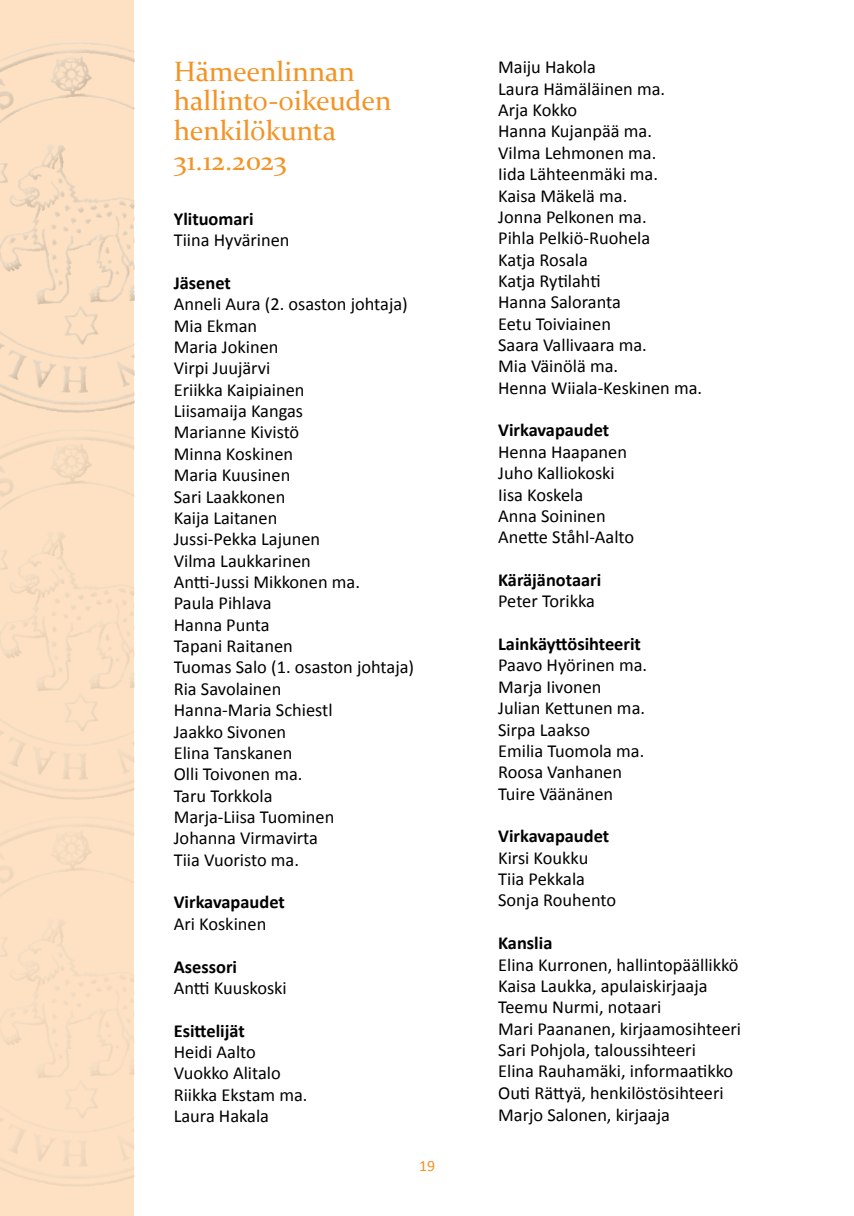
<style>
.page{position:relative;width:854px;height:1216px;background:#fff}
.page>*{position:absolute;margin:0;border:0;box-sizing:border-box;transform-origin:0 0}
.otsikko{font:28px/29.8px "Constantia";color:#f39325}
.Teksti_suomi{font:18.38px/21.9px "Calibri";color:#000}
.Teksti_suomi-2{font:700 18.38px "Calibri";color:#000}
.t1{font:15.75px "Calibri";color:#f39325}
</style>
<div class="page">
<div style="left:0;top:0;width:134px;height:1215px;background:#fde1c2"></div>
<div style="left:0;top:50px;width:134px;height:367px;background:#000;opacity:.75"></div>
<div style="left:0;top:416px;width:134px;height:374px;background:#fde1c2"></div>
<h2 class="otsikko" style="left:174px;top:55px;width:219px">Hämeenlinnan hallinto-oikeuden henkilökunta<br>31.12.2023</h2>
<p class="Teksti_suomi-2" style="left:174px;top:206px;width:81px">Ylituomari</p>
<p class="Teksti_suomi" style="left:174px;top:229px;width:117px">Tiina Hyvärinen</p>
<p class="Teksti_suomi-2" style="left:174px;top:270px;width:59px">Jäsenet</p>
<p class="Teksti_suomi" style="left:174px;top:293px;width:235px">Anneli Aura (2. osaston johtaja)</p>
<p class="Teksti_suomi" style="left:174px;top:315px;width:85px">Mia Ekman</p>
<p class="Teksti_suomi" style="left:174px;top:336px;width:106px">Maria Jokinen</p>
<p class="Teksti_suomi" style="left:174px;top:357px;width:98px">Virpi Juujärvi</p>
<p class="Teksti_suomi" style="left:174px;top:379px;width:132px">Eriikka Kaipiainen</p>
<p class="Teksti_suomi" style="left:174px;top:400px;width:131px">Liisamaija Kangas</p>
<p class="Teksti_suomi" style="left:174px;top:421px;width:127px">Marianne Kivistö</p>
<p class="Teksti_suomi" style="left:174px;top:443px;width:121px">Minna Koskinen</p>
<p class="Teksti_suomi" style="left:174px;top:464px;width:118px">Maria Kuusinen</p>
<p class="Teksti_suomi" style="left:174px;top:485px;width:113px">Sari Laakkonen</p>
<p class="Teksti_suomi" style="left:174px;top:507px;width:105px">Kaija Laitanen</p>
<p class="Teksti_suomi" style="left:174px;top:528px;width:148px">Jussi-Pekka Lajunen</p>
<p class="Teksti_suomi" style="left:174px;top:549px;width:138px">Vilma Laukkarinen</p>
<p class="Teksti_suomi" style="left:174px;top:571px;width:188px">Antti-Jussi Mikkonen ma.</p>
<p class="Teksti_suomi" style="left:174px;top:592px;width:99px">Paula Pihlava</p>
<p class="Teksti_suomi" style="left:174px;top:613px;width:97px">Hanna Punta</p>
<p class="Teksti_suomi" style="left:174px;top:635px;width:120px">Tapani Raitanen</p>
<p class="Teksti_suomi" style="left:174px;top:656px;width:242px">Tuomas Salo (1. osaston johtaja)</p>
<p class="Teksti_suomi" style="left:174px;top:677px;width:109px">Ria Savolainen</p>
<p class="Teksti_suomi" style="left:174px;top:699px;width:160px">Hanna-Maria Schiestl</p>
<p class="Teksti_suomi" style="left:174px;top:720px;width:114px">Jaakko Sivonen</p>
<p class="Teksti_suomi" style="left:174px;top:742px;width:120px">Elina Tanskanen</p>
<p class="Teksti_suomi" style="left:174px;top:763px;width:130px">Olli Toivonen ma.</p>
<p class="Teksti_suomi" style="left:174px;top:784px;width:100px">Taru Torkkola</p>
<p class="Teksti_suomi" style="left:174px;top:806px;width:162px">Marja-Liisa Tuominen</p>
<p class="Teksti_suomi" style="left:174px;top:827px;width:146px">Johanna Virmavirta</p>
<p class="Teksti_suomi" style="left:174px;top:848px;width:127px">Tiia Vuoristo ma.</p>
<p class="Teksti_suomi-2" style="left:174px;top:889px;width:112px">Virkavapaudet</p>
<p class="Teksti_suomi" style="left:174px;top:912px;width:94px">Ari Koskinen</p>
<p class="Teksti_suomi-2" style="left:174px;top:953px;width:65px">Asessori</p>
<p class="Teksti_suomi" style="left:174px;top:976px;width:114px">Antti Kuuskoski</p>
<p class="Teksti_suomi-2" style="left:174px;top:1017px;width:72px">Esittelijät</p>
<p class="Teksti_suomi" style="left:174px;top:1040px;width:84px">Heidi Aalto</p>
<p class="Teksti_suomi" style="left:174px;top:1062px;width:108px">Vuokko Alitalo</p>
<p class="Teksti_suomi" style="left:174px;top:1083px;width:135px">Riikka Ekstam ma.</p>
<p class="Teksti_suomi" style="left:174px;top:1104px;width:97px">Laura Hakala</p>
<p class="t1" style="left:419px;top:1156px;width:17px">19</p>
<p class="Teksti_suomi" style="left:498px;top:56px;width:99px">Maiju Hakola</p>
<p class="Teksti_suomi" style="left:498px;top:78px;width:168px">Laura Hämäläinen ma.</p>
<p class="Teksti_suomi" style="left:498px;top:99px;width:81px">Arja Kokko</p>
<p class="Teksti_suomi" style="left:498px;top:120px;width:155px">Hanna Kujanpää ma.</p>
<p class="Teksti_suomi" style="left:498px;top:142px;width:160px">Vilma Lehmonen ma.</p>
<p class="Teksti_suomi" style="left:498px;top:163px;width:161px">Iida Lähteenmäki ma.</p>
<p class="Teksti_suomi" style="left:498px;top:184px;width:131px">Kaisa Mäkelä ma.</p>
<p class="Teksti_suomi" style="left:498px;top:206px;width:150px">Jonna Pelkonen ma.</p>
<p class="Teksti_suomi" style="left:498px;top:227px;width:154px">Pihla Pelkiö-Ruohela</p>
<p class="Teksti_suomi" style="left:498px;top:248px;width:91px">Katja Rosala</p>
<p class="Teksti_suomi" style="left:498px;top:270px;width:104px">Katja Rytilahti</p>
<p class="Teksti_suomi" style="left:498px;top:291px;width:124px">Hanna Saloranta</p>
<p class="Teksti_suomi" style="left:498px;top:313px;width:114px">Eetu Toiviainen</p>
<p class="Teksti_suomi" style="left:498px;top:334px;width:150px">Saara Vallivaara ma.</p>
<p class="Teksti_suomi" style="left:498px;top:355px;width:121px">Mia Väinölä ma.</p>
<p class="Teksti_suomi" style="left:498px;top:377px;width:205px">Henna Wiiala-Keskinen ma.</p>
<p class="Teksti_suomi-2" style="left:498px;top:417px;width:112px">Virkavapaudet</p>
<p class="Teksti_suomi" style="left:498px;top:441px;width:130px">Henna Haapanen</p>
<p class="Teksti_suomi" style="left:498px;top:462px;width:118px">Juho Kalliokoski</p>
<p class="Teksti_suomi" style="left:498px;top:483px;width:87px">Iisa Koskela</p>
<p class="Teksti_suomi" style="left:498px;top:505px;width:109px">Anna Soininen</p>
<p class="Teksti_suomi" style="left:498px;top:526px;width:138px">Anette Ståhl-Aalto</p>
<p class="Teksti_suomi-2" style="left:498px;top:567px;width:104px">Käräjänotaari</p>
<p class="Teksti_suomi" style="left:498px;top:590px;width:98px">Peter Torikka</p>
<p class="Teksti_suomi-2" style="left:498px;top:631px;width:144px">Lainkäyttösihteerit</p>
<p class="Teksti_suomi" style="left:498px;top:654px;width:150px">Paavo Hyörinen ma.</p>
<p class="Teksti_suomi" style="left:498px;top:675px;width:105px">Marja Iivonen</p>
<p class="Teksti_suomi" style="left:498px;top:697px;width:148px">Julian Kettunen ma.</p>
<p class="Teksti_suomi" style="left:498px;top:718px;width:94px">Sirpa Laakso</p>
<p class="Teksti_suomi" style="left:498px;top:740px;width:148px">Emilia Tuomola ma.</p>
<p class="Teksti_suomi" style="left:498px;top:761px;width:125px">Roosa Vanhanen</p>
<p class="Teksti_suomi" style="left:498px;top:782px;width:117px">Tuire Väänänen</p>
<p class="Teksti_suomi-2" style="left:498px;top:823px;width:112px">Virkavapaudet</p>
<p class="Teksti_suomi" style="left:498px;top:846px;width:92px">Kirsi Koukku</p>
<p class="Teksti_suomi" style="left:498px;top:868px;width:88px">Tiia Pekkala</p>
<p class="Teksti_suomi" style="left:498px;top:889px;width:120px">Sonja Rouhento</p>
<p class="Teksti_suomi-2" style="left:498px;top:930px;width:56px">Kanslia</p>
<p class="Teksti_suomi" style="left:498px;top:953px;width:242px">Elina Kurronen, hallintopäällikkö</p>
<p class="Teksti_suomi" style="left:498px;top:974px;width:211px">Kaisa Laukka, apulaiskirjaaja</p>
<p class="Teksti_suomi" style="left:498px;top:996px;width:165px">Teemu Nurmi, notaari</p>
<p class="Teksti_suomi" style="left:498px;top:1017px;width:244px">Mari Paananen, kirjaamosihteeri</p>
<p class="Teksti_suomi" style="left:498px;top:1038px;width:199px">Sari Pohjola, taloussihteeri</p>
<p class="Teksti_suomi" style="left:498px;top:1060px;width:236px">Elina Rauhamäki, informaatikko</p>
<p class="Teksti_suomi" style="left:498px;top:1081px;width:227px">Outi Rättyä, henkilöstösihteeri<br>Marjo Salonen, kirjaaja</p>
</div>
